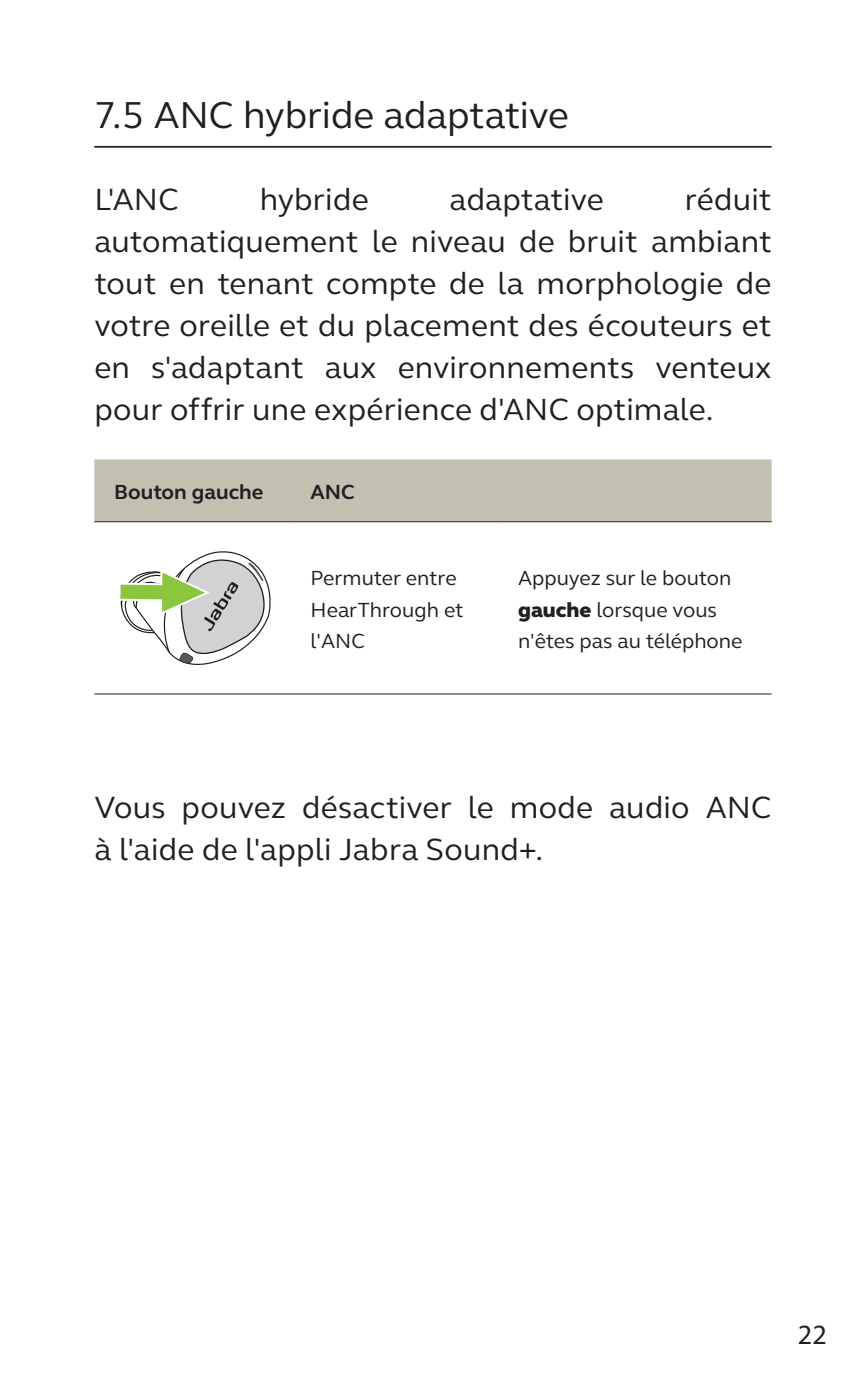
<style>
.page{position:relative;width:864px;height:1389px;background:#fff}
.page>*{position:absolute;margin:0;border:0;box-sizing:border-box;transform-origin:0 0}
.t1{font:38.5px "GN Elliot";letter-spacing:-.005em;color:#231f20}
.Body_text{font:31.5px/42px "GN Elliot";letter-spacing:.01em;color:#231f20;text-align:justify}
.t2{font:28px "Myriad Pro";color:#231f20}
.Table_text{font:21px/31.5px "GN Elliot";color:#231f20}
.Table_heading{font:700 21px "GN Elliot";color:#231f20}
.s1{font-weight:800}
</style>
<div class="page">
<hr style="left:94px;top:146px;width:677px;height:2px;background:#231f20">
<div style="left:94px;top:459px;width:677px;height:62px;background:#c3bfb1"></div>
<hr style="left:290px;top:693px;width:208px;height:2px;background:#231f20">
<hr style="left:498px;top:693px;width:273px;height:2px;background:#231f20">
<hr style="left:290px;top:521px;width:208px;height:1px;background:#231f20">
<hr style="left:498px;top:521px;width:273px;height:1px;background:#231f20">
<hr style="left:94px;top:521px;width:196px;height:1px;background:#231f20">
<hr style="left:94px;top:693px;width:196px;height:2px;background:#231f20">
<svg style="left:120px;top:551px;width:151px;height:114px"></svg>
<p class="t1" style="left:94px;top:89px;width:476px">7.5 ANC hybride adaptative</p>
<p class="Body_text" style="left:94px;top:177px;width:678px;text-indent:590px">réduit automatiquement le niveau de bruit ambiant tout en tenant compte de la morphologie de votre oreille et du placement des écouteurs et en s'adaptant aux environnements venteux pour offrir une expérience d'ANC optimale.</p>
<p class="Body_text" style="left:94px;top:177px;width:86px">L'ANC</p>
<p class="Body_text" style="left:259px;top:177px;width:110px">hybride</p>
<p class="Body_text" style="left:449px;top:177px;width:156px">adaptative</p>
<p class="Table_heading" style="left:114px;top:478px;width:151px">Bouton gauche</p>
<p class="Table_heading" style="left:310px;top:478px;width:46px">ANC</p>
<p class="Table_text" style="left:310px;top:562px;width:154px">Permuter entre<br>HearThrough et l'ANC</p>
<p class="Table_text" style="left:518px;top:562px;width:226px">Appuyez sur le bouton <span class="s1">gauche</span> lorsque vous n'êtes pas au téléphone</p>
<p class="Body_text" style="left:94px;top:786px;width:678px">Vous pouvez désactiver le mode audio ANC à l'aide de l'appli Jabra Sound+.</p>
<p class="t2" style="left:797px;top:1317px;width:30px">22</p>
</div>
